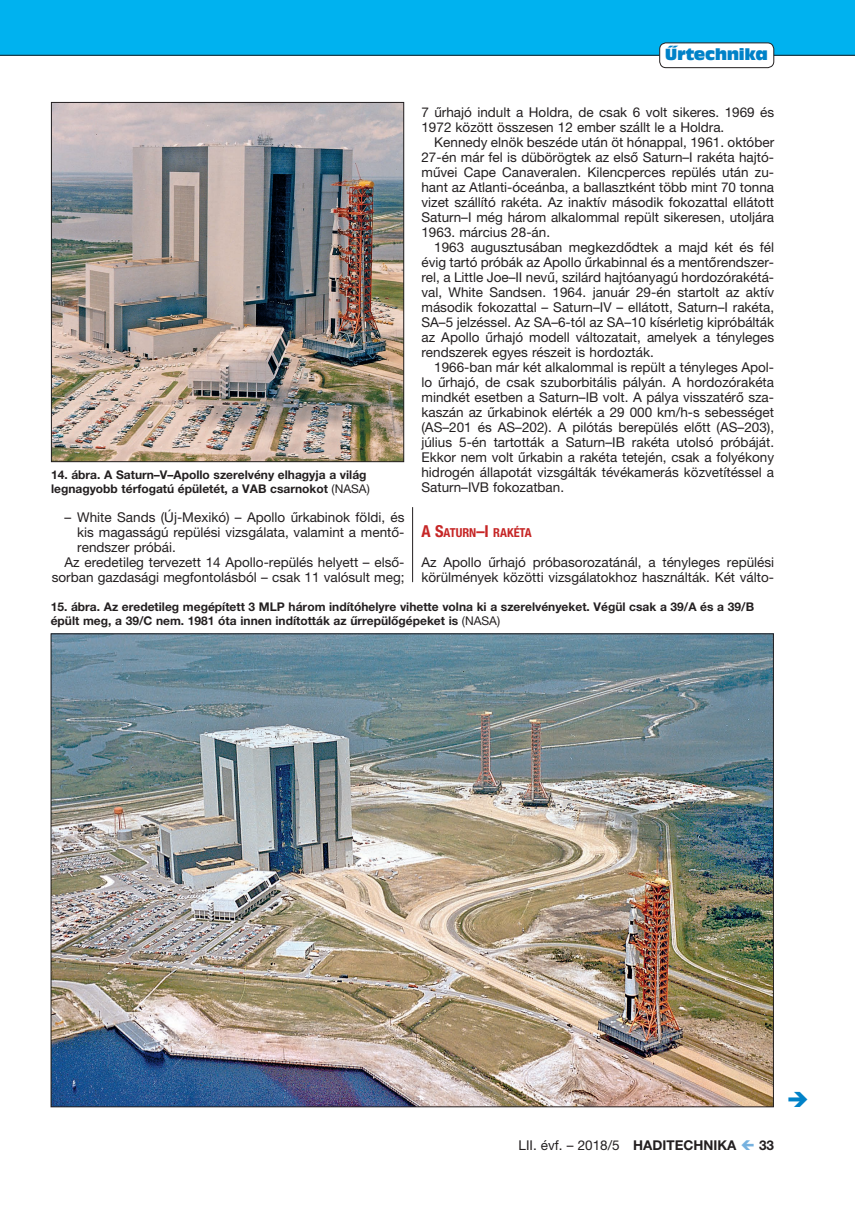
<style>
.page{position:relative;width:855px;height:1212px;background:#fff}
.page>*{position:absolute;margin:0;border:0;box-sizing:border-box;transform-origin:0 0}
.t1{font:15px "Antique Olive Compact";letter-spacing:-.02em;color:#0082c8}
.t2{font:13.5px/15px "Helvetica Neue LT Pro";color:#231f20;text-align:justify}
.t3{font:700 13.5px "Helvetica Neue LT Pro";color:#231f20}
.t4{font:700 condensed 12.3px "Helvetica Neue LT Pro";color:#c62626}
.t5{font:700 12px/13.5px "Helvetica Neue LT Pro";color:#231f20}
.s1{font-weight:400}
.s2{font-size:16.5px}
.s3{font-weight:700}
</style>
<div class="page">
<div style="left:0;top:0;width:855px;height:55px;background:#00b2ef"></div>
<hr style="left:0;top:55px;width:855px;height:1px;background:#231f20">
<div style="left:659px;top:43px;width:114px;height:25px;background:#fff;border-radius:6px"></div>
<div style="left:659px;top:43px;width:115px;height:25px;border:1px solid #231f20;border-radius:6px"></div>
<img style="left:53px;top:104px;width:349px;height:356px">
<div style="left:51px;top:102px;width:353px;height:360px;border:1px solid #231f20"></div>
<img style="left:53px;top:635px;width:718px;height:470px">
<hr style="left:412px;top:507px;width:1px;height:75px;background:#231f20">
<p class="t1" style="left:664px;top:44px;width:105px">Űrtechnika</p>
<p class="t5" style="left:51px;top:468px;width:320px">14. ábra. A Saturn–V–Apollo szerelvény elhagyja a világ legnagyobb térfogatú épületét, a VAB csarnokot <span class="s1">(NASA)</span></p>
<p class="t2" style="left:65px;top:510px;width:341px">– White Sands (Új-Mexikó) – Apollo űrkabinok földi, és</p>
<p class="t2" style="left:77px;top:525px;width:327px">kis magasságú repülési vizsgálata, valamint a mentő-</p>
<p class="t2" style="left:77px;top:540px;width:100px">rendszer próbái.</p>
<p class="t2" style="left:65px;top:555px;width:341px">Az eredetileg tervezett 14 Apollo-repülés helyett – első-</p>
<p class="t2" style="left:52px;top:570px;width:354px">sorban gazdasági megfontolásból – csak 11 valósult meg;</p>
<p class="t2" style="left:421px;top:105px;width:354px">7 űrhajó indult a Holdra, de csak 6 volt sikeres. 1969 és<br>1972 között összesen 12 ember szállt le a Holdra.</p>
<p class="t2" style="left:421px;top:135px;width:354px;text-indent:13px">Kennedy elnök beszéde után öt hónappal, 1961. október 27-én már fel is dübörögtek az első Saturn–I rakéta hajtó&shy;művei Cape Canaveralen. Kilencperces repülés után zu&shy;hant az Atlanti-óceánba, a ballasztként több mint 70 tonna vizet szállító rakéta. Az inaktív második fokozattal ellátott Saturn–I még három alkalommal repült sikeresen, utoljára 1963. március 28-án.</p>
<p class="t2" style="left:421px;top:240px;width:354px;text-indent:13px">1963 augusztusában megkezdődtek a majd két és fél évig tartó próbák az Apollo űrkabinnal és a mentőrendszer&shy;rel, a Little Joe–II nevű, szilárd hajtóanyagú hordozórakétá&shy;val, White Sandsen. 1964. január 29-én startolt az aktív második fokozattal – Saturn–IV – ellátott, Saturn–I rakéta, SA–5 jelzéssel. Az SA–6-tól az SA–10 kísérletig kipróbálták az Apollo űrhajó modell változatait, amelyek a tényleges rendszerek egyes részeit is hordozták.</p>
<p class="t2" style="left:421px;top:360px;width:354px;text-indent:13px">1966-ban már két alkalommal is repült a tényleges Apol&shy;lo űrhajó, de csak szuborbitális pályán. A hordozórakéta mindkét esetben a Saturn–IB volt. A pálya visszatérő sza&shy;kaszán az űrkabinok elérték a 29 000 km/h-s sebességet (AS–201 és AS–202). A pilótás berepülés előtt (AS–203), július 5-én tartották a Saturn–IB rakéta utolsó próbáját.<br>Ekkor nem volt űrkabin a rakéta tetején, csak a folyékony hidrogén állapotát vizsgálták tévékamerás közvetítéssel a Saturn–IVB fokozatban.</p>
<p class="t4" style="left:421px;top:525px;width:112px"><span class="s2">A S</span>ATURN<span class="s2">–I</span> RAKÉTA</p>
<p class="t2" style="left:421px;top:555px;width:354px">Az Apollo űrhajó próbasorozatánál, a tényleges repülési körülmények közötti vizsgálatokhoz használták. Két válto-</p>
<p class="t5" style="left:51px;top:600px;width:705px">15. ábra. Az eredetileg megépített 3 MLP három indítóhelyre vihette volna ki a szerelvényeket. Végül csak a 39/A és a 39/B épült meg, a 39/C nem. 1981 óta innen indították az űrrepülőgépeket is <span class="s1">(NASA)</span></p>
<p class="t2" style="left:518px;top:1137px;width:219px">LII. évf. – 2018/5 <span class="s3">HADITECHNIKA</span></p>
<p class="t3" style="left:759px;top:1137px;width:17px">33</p>
</div>
